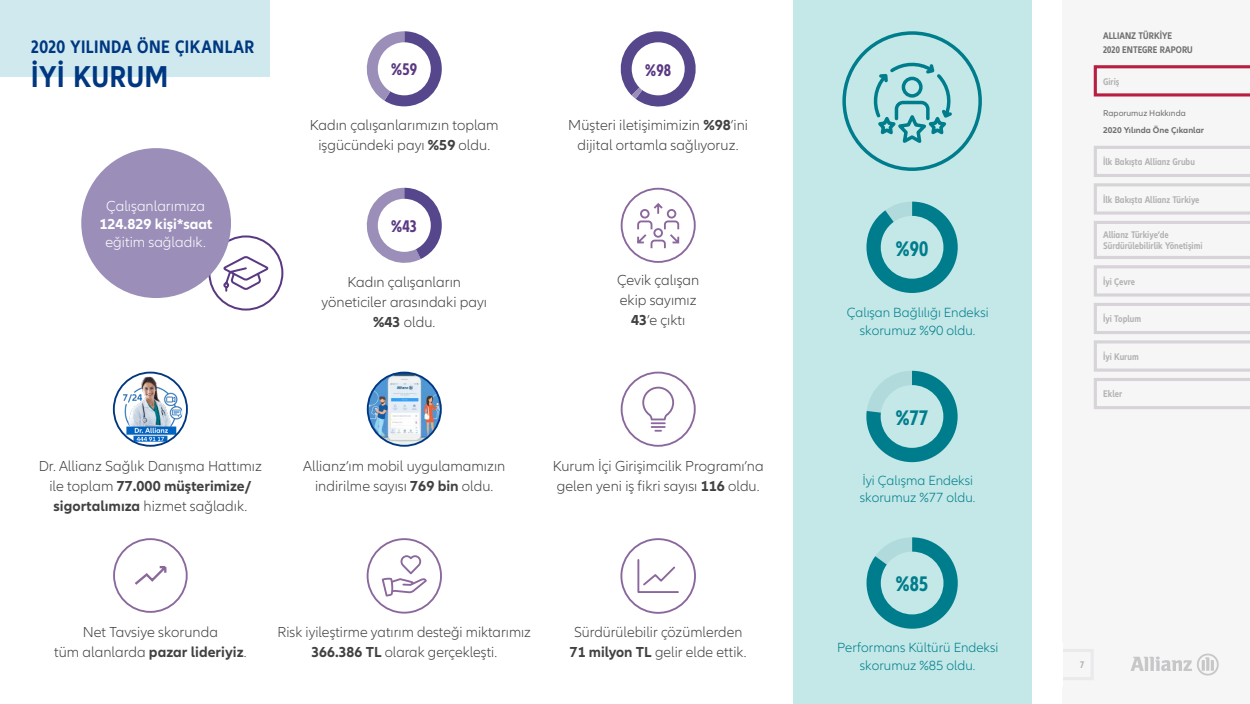
<style>
.page{position:relative;width:1250px;height:704px;background:#fff}
.page>*{position:absolute;margin:0;border:0;box-sizing:border-box;transform-origin:0 0}
.t1{font:700 condensed 31.25px "Allianz Neo";letter-spacing:.025em;color:#003781}
.t2{font:700 condensed 21.88px "Allianz Neo";color:#007d8c}
.t3{font:700 condensed 18.75px "Allianz Neo";letter-spacing:.025em;color:#003781}
.t4{font:700 condensed 17.5px "Allianz Neo";color:#5a3982}
.t5{font:300 15px/20px "Allianz Neo";color:#414141;text-align:center}
.t6{font:300 15px "Allianz Neo";color:#fff}
.t7{font:700 15px "Allianz Neo";color:#fff}
.t8{font:300 13.75px/17.5px "Allianz Neo";color:#007d8c;text-align:center}
.t9{font:700 condensed 10px/11.2px "Allianz Neo";color:#b3b3b3}
.t10{font:700 condensed 10px/13.8px "Allianz Neo";color:#707070}
.t11{font:700 8.75px "Allianz Neo";color:#707070}
.t12{font:8.75px "Allianz Neo";color:#707070}
.s1{font-weight:700}
</style>
<div class="page">
<div style="left:1062px;top:0;width:188px;height:703px;background:#f7f6f7"></div>
<svg style="left:1093px;top:65px;width:157px;height:32px"></svg>
<svg style="left:1094px;top:146px;width:156px;height:263px"></svg>
<svg style="left:1063px;top:649px;width:30px;height:31px"></svg>
<svg style="left:1131px;top:653px;width:88px;height:22px"></svg>
<div style="left:208px;top:235px;width:75px;height:75px;border:2px solid #5a3982;border-radius:50%"></div>
<svg style="left:222px;top:254px;width:47px;height:38px"></svg>
<svg style="left:620px;top:31px;width:76px;height:76px"></svg>
<img style="left:123px;top:376px;width:59px;height:65px">
<div style="left:113px;top:371px;width:75px;height:75px;border:2px solid #003781;border-radius:50%"></div>
<img style="left:368px;top:372px;width:73px;height:73px;border-radius:37px">
<div style="left:367px;top:371px;width:75px;height:75px;border:2px solid #003781;border-radius:50%"></div>
<svg style="left:366px;top:31px;width:76px;height:75px"></svg>
<svg style="left:366px;top:188px;width:76px;height:75px"></svg>
<div style="left:620px;top:538px;width:76px;height:75px;border:2px solid #8a679c;border-radius:50%"></div>
<svg style="left:637px;top:559px;width:42px;height:34px"></svg>
<div style="left:367px;top:538px;width:75px;height:75px;border:2px solid #8a679c;border-radius:50%"></div>
<svg style="left:382px;top:555px;width:45px;height:41px"></svg>
<div style="left:0;top:0;width:270px;height:76px;background:#cfe9ee"></div>
<div style="left:621px;top:371px;width:75px;height:75px;border:2px solid #8a679c;border-radius:50%"></div>
<svg style="left:642px;top:386px;width:32px;height:45px"></svg>
<div style="left:113px;top:538px;width:75px;height:74px;border:2px solid #8a679c;border-radius:50%"></div>
<svg style="left:135px;top:566px;width:32px;height:19px"></svg>
<div style="left:793px;top:0;width:238px;height:703px;background:#c3e8e7"></div>
<div style="left:842px;top:31px;width:140px;height:140px;border:3px solid #007d8c;border-radius:50%"></div>
<svg style="left:873px;top:62px;width:79px;height:81px"></svg>
<svg style="left:866px;top:370px;width:92px;height:92px"></svg>
<svg style="left:867px;top:537px;width:91px;height:91px"></svg>
<svg style="left:866px;top:201px;width:92px;height:92px"></svg>
<div style="left:81px;top:148px;width:150px;height:150px;background:#9b8fb9;border-radius:50%"></div>
<svg style="left:637px;top:203px;width:43px;height:46px"></svg>
<div style="left:621px;top:188px;width:75px;height:75px;border:2px solid #8a679c;border-radius:50%"></div>
<p class="t3" style="left:31px;top:35px;width:225px">2020 YILINDA ÖNE ÇIKANLAR</p>
<h1 class="t1" style="left:31px;top:58px;width:138px">İYİ KURUM</h1>
<p class="t6" style="left:106px;top:197px;width:100px">Çalışanlarımıza</p>
<p class="t7" style="left:100px;top:215px;width:114px">124.829 kişi*saat</p>
<p class="t6" style="left:105px;top:233px;width:102px">eğitim sağladık.</p>
<p class="t4" style="left:391px;top:59px;width:28px">%59</p>
<p class="t5" style="left:310px;top:116px;width:190px">Kadın çalışanlarımızın toplam işgücündeki payı <span class="s1">%59</span> oldu.</p>
<p class="t4" style="left:391px;top:215px;width:28px">%43</p>
<p class="t5" style="left:321px;top:272px;width:167px">Kadın çalışanların yöneticiler arasındaki payı <span class="s1">%43</span> oldu.</p>
<p class="t4" style="left:645px;top:60px;width:28px">%98</p>
<p class="t5" style="left:568px;top:116px;width:181px">Müşteri iletişimimizin <span class="s1">%98</span>’ini dijital ortamla sağlıyoruz.</p>
<p class="t5" style="left:617px;top:271px;width:84px">Çevik çalışan ekip sayımız<br><span class="s1">43</span>’e çıktı</p>
<p class="t5" style="left:39px;top:456px;width:225px">Dr. Allianz Sağlık Danışma Hattımız ile toplam <span class="s1">77.000 müşterimize/ sigortalımıza</span> hizmet sağladık.</p>
<p class="t5" style="left:303px;top:456px;width:204px">Allianz’ım mobil uygulamamızın indirilme sayısı <span class="s1">769 bin</span> oldu.</p>
<p class="t5" style="left:553px;top:456px;width:212px;text-align:left">Kurum İçi Girişimcilik Programı’na gelen yeni iş fikri sayısı <span class="s1">116</span> oldu.</p>
<p class="t5" style="left:54px;top:622px;width:194px">Net Tavsiye skorunda<br>tüm alanlarda <span class="s1">pazar lideriyiz</span>.</p>
<p class="t5" style="left:277px;top:622px;width:255px">Risk iyileştirme yatırım desteği miktarımız<br><span class="s1">366.386 TL</span> olarak gerçekleşti.</p>
<p class="t5" style="left:570px;top:622px;width:178px;text-align:left">Sürdürülebilir çözümlerden<br><span class="s1">71 milyon TL</span> gelir elde ettik.</p>
<h2 class="t2" style="left:896px;top:235px;width:34px">%90</h2>
<p class="t8" style="left:847px;top:304px;width:143px">Çalışan Bağlılığı Endeksi skorumuz %90 oldu.</p>
<h2 class="t2" style="left:896px;top:404px;width:34px">%77</h2>
<p class="t8" style="left:860px;top:471px;width:117px;text-align:left">İyi Çalışma Endeksi skorumuz %77 oldu.</p>
<h2 class="t2" style="left:896px;top:571px;width:34px">%85</h2>
<p class="t8" style="left:837px;top:638px;width:163px">Performans Kültürü Endeksi skorumuz %85 oldu.</p>
<p class="t10" style="left:1103px;top:29px;width:91px">ALLIANZ TÜRKİYE<br>2020 ENTEGRE RAPORU</p>
<p class="t9" style="left:1103px;top:76px;width:18px">Giriş</p>
<p class="t12" style="left:1103px;top:108px;width:84px">Raporumuz Hakkında</p>
<p class="t11" style="left:1103px;top:125px;width:103px">2020 Yılında Öne Çıkanlar</p>
<p class="t9" style="left:1103px;top:156px;width:93px">İlk Bakışta Allianz Grubu</p>
<p class="t9" style="left:1103px;top:194px;width:98px">İlk Bakışta Allianz Türkiye</p>
<p class="t9" style="left:1103px;top:229px;width:101px">Allianz Türkiye’de<br>Sürdürülebilirlik Yönetişimi</p>
<p class="t9" style="left:1103px;top:276px;width:33px">İyi Çevre</p>
<p class="t9" style="left:1103px;top:313px;width:40px">İyi Toplum</p>
<p class="t9" style="left:1103px;top:351px;width:37px">İyi Kurum</p>
<p class="t9" style="left:1103px;top:388px;width:21px">Ekler</p>
<p class="t9" style="left:1080px;top:659px;width:6px">7</p>
</div>
